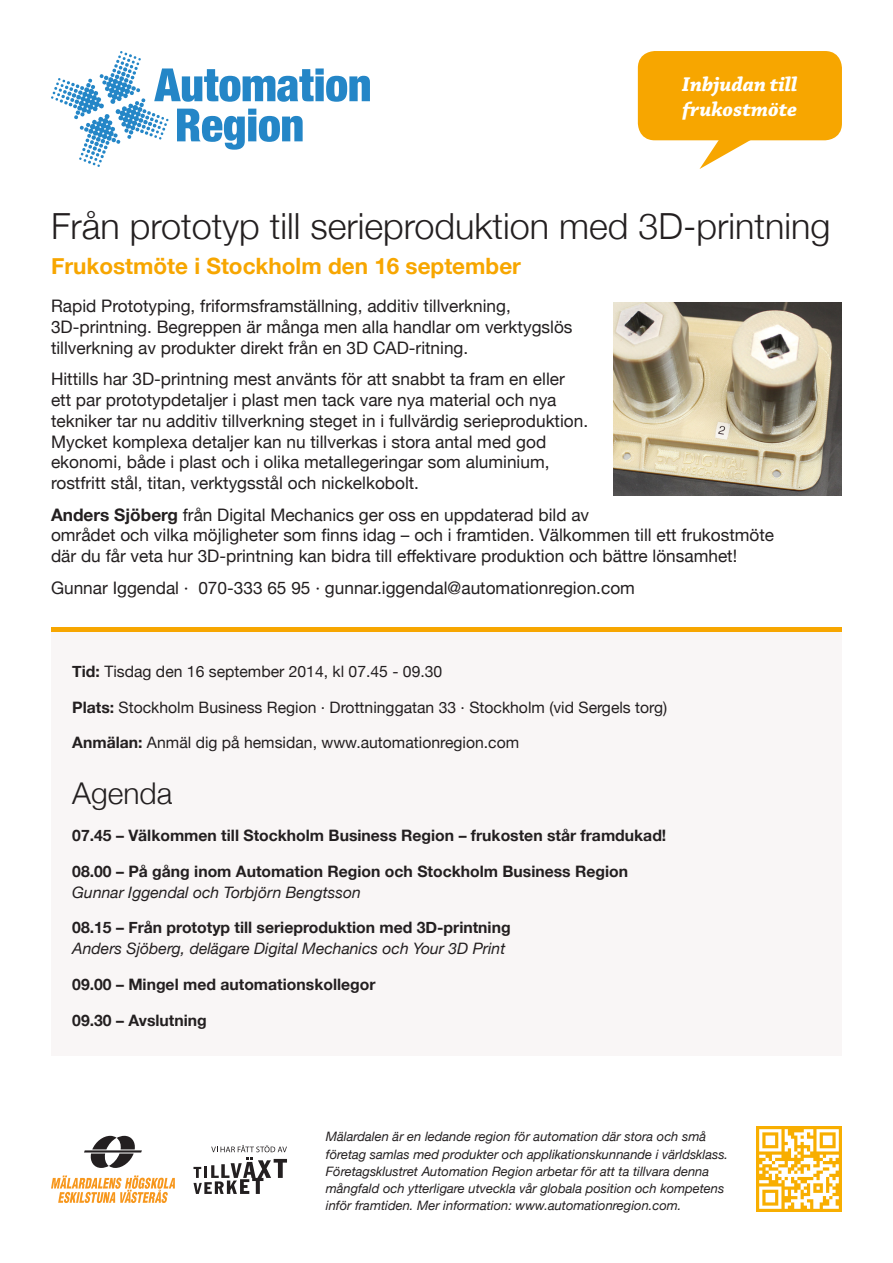
<style>
.page{position:relative;width:893px;height:1263px;background:#fff}
.page>*{position:absolute;margin:0;border:0;box-sizing:border-box;transform-origin:0 0}
.Huvudrubrik{font:300 36px "Helvetica Neue";color:#231f20}
.Agenda-rubrik{font:300 30px "Helvetica Neue";color:#231f20}
.Huvudrubrik-2{font:700 22.5px "Helvetica Neue";color:#f7a600}
.t1{font:italic 700 21px/25.2px "Chaparral Pro";color:#fff}
.Brödtext{font:17.25px/20.9px "Helvetica Neue";color:#231f20}
.Faktaruta{font:700 15.75px/20.9px "Helvetica Neue";color:#231f20}
.Faktaruta-2{font:15.75px "Helvetica Neue";color:#231f20}
.Brödtext-2{font:italic 12.9px/17.1px "Helvetica Neue";color:#231f20}
.s1{font-weight:700}
.s2{font-weight:400;font-style:italic}
</style>
<div class="page">
<svg style="left:51px;top:51px;width:319px;height:116px"></svg>
<svg style="left:699px;top:140px;width:71px;height:29px"></svg>
<div style="left:638px;top:51px;width:204px;height:89px;background:#f7a600;border-radius:17px"></div>
<img style="left:757px;top:1127px;width:85px;height:85px">
<svg style="left:84px;top:1136px;width:58px;height:32px"></svg>
<svg style="left:51px;top:1175px;width:124px;height:28px"></svg>
<svg style="left:193px;top:1145px;width:94px;height:49px"></svg>
<div style="left:51px;top:632px;width:791px;height:423px;background:#f9f6f6"></div>
<hr style="left:51px;top:628px;width:791px;height:4px;background:#f7a600">
<img style="left:614px;top:302px;width:228px;height:194px">
<p class="t1" style="left:682px;top:73px;width:117px">Inbjudan till frukostmöte</p>
<p class="Huvudrubrik" style="left:51px;top:197px;width:781px">Från prototyp till serieproduktion med 3D-printning</p>
<p class="Huvudrubrik-2" style="left:51px;top:249px;width:471px">Frukostmöte i Stockholm den 16 september</p>
<p class="Brödtext" style="left:51px;top:297px;width:523px">Rapid Prototyping, friformsframställning, additiv tillverkning,<br>3D-printning. Begreppen är många men alla handlar om verktygslös tillverkning av produkter direkt från en 3D CAD-ritning.</p>
<p class="Brödtext" style="left:51px;top:370px;width:539px">Hittills har 3D-printning mest använts för att snabbt ta fram en eller ett par prototypdetaljer i plast men tack vare nya material och nya tekniker tar nu additiv tillverkning steget in i fullvärdig serieproduktion.<br>Mycket komplexa detaljer kan nu tillverkas i stora antal med god ekonomi, både i plast och i olika metallegeringar som aluminium, rostfritt stål, titan, verktygsstål och nickelkobolt.</p>
<p class="Brödtext" style="left:51px;top:505px;width:725px"><span class="s1">Anders Sjöberg</span> från Digital Mechanics ger oss en uppdaterad bild av<br>området och vilka möjligheter som finns idag – och i framtiden. Välkommen till ett frukostmöte där du får veta hur 3D-printning kan bidra till effektivare produktion och bättre lönsamhet!</p>
<p class="Brödtext" style="left:51px;top:578px;width:585px">Gunnar Iggendal · 070-333 65 95 · gunnar.iggendal@automationregion.com</p>
<p class="Faktaruta-2" style="left:72px;top:660px;width:371px"><span class="s1">Tid:</span> Tisdag den 16 september 2014, kl 07.45 - 09.30</p>
<p class="Faktaruta-2" style="left:72px;top:696px;width:596px"><span class="s1">Plats:</span> Stockholm Business Region · Drottninggatan 33 · Stockholm (vid Sergels torg)</p>
<p class="Faktaruta-2" style="left:72px;top:731px;width:448px"><span class="s1">Anmälan:</span> Anmäl dig på hemsidan, www.automationregion.com</p>
<p class="Agenda-rubrik" style="left:72px;top:769px;width:102px">Agenda</p>
<p class="Faktaruta" style="left:72px;top:826px;width:596px">07.45 – Välkommen till Stockholm Business Region – frukosten står framdukad!</p>
<p class="Faktaruta" style="left:72px;top:861px;width:557px">08.00 – På gång inom Automation Region och Stockholm Business Region<br><span class="s2">Gunnar Iggendal och Torbjörn Bengtsson</span></p>
<p class="Faktaruta" style="left:72px;top:918px;width:440px">08.15 – Från prototyp till serieproduktion med 3D-printning<br><span class="s2">Anders Sjöberg, delägare Digital Mechanics och Your 3D Print</span></p>
<p class="Faktaruta" style="left:72px;top:974px;width:305px">09.00 – Mingel med automationskollegor</p>
<p class="Faktaruta" style="left:72px;top:1010px;width:136px">09.30 – Avslutning</p>
<p class="Brödtext-2" style="left:326px;top:1129px;width:404px">Mälardalen är en ledande region för automation där stora och små företag samlas med produkter och applikationskunnande i världsklass.<br>Företagsklustret Automation Region arbetar för att ta tillvara denna mångfald och ytterligare utveckla vår globala position och kompetens inför framtiden. Mer information: www.automationregion.com.</p>
</div>
